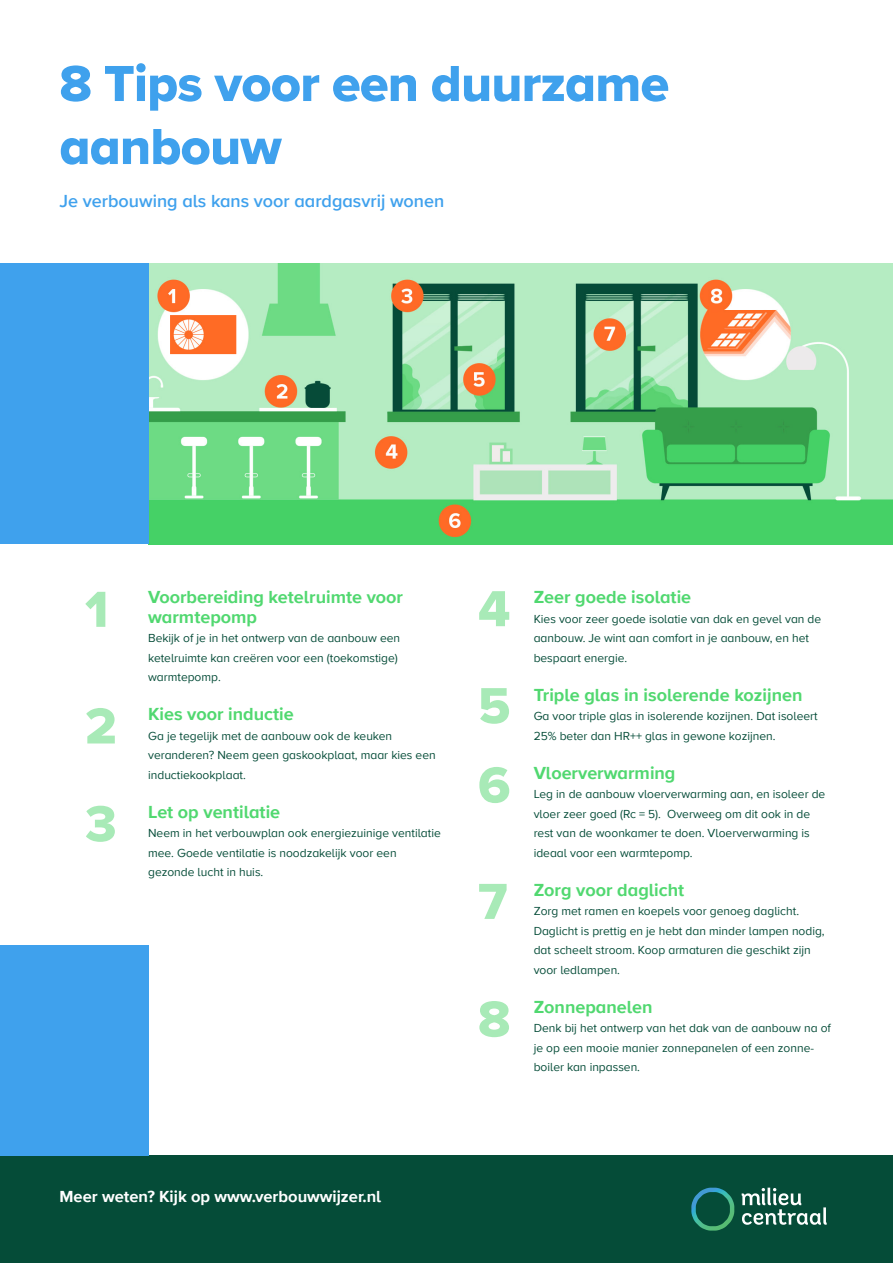
<style>
.page{position:relative;width:893px;height:1263px;background:#fff}
.page>*{position:absolute;margin:0;border:0;box-sizing:border-box;transform-origin:0 0}
.t1{font:52.5px "Proxima Nova A Extrabld";letter-spacing:-.015em;color:#3fa1ed}
.t2{font:52.5px "Proxima Nova A Extrabld";color:#a8eab7}
.t3{font:700 18px/19.5px "Proxima Nova A";color:#51d870}
.t4{font:600 18px "Proxima Nova A";color:#3fa1ed}
.t5{font:700 16.5px "Proxima Nova A";color:#fff}
.t6{font:12px/19.5px "Proxima Nova A";color:#054c38}
</style>
<div class="page">
<div style="left:0;top:1155px;width:893px;height:108px;background:#054c38"></div>
<svg style="left:691px;top:1187px;width:43px;height:43px"></svg>
<svg style="left:742px;top:1187px;width:85px;height:38px"></svg>
<img style="left:149px;top:263px;width:744px;height:281px">
<div style="left:0;top:945px;width:149px;height:210px;background:#3fa1ed"></div>
<div style="left:0;top:263px;width:149px;height:281px;background:#3fa1ed"></div>
<p class="t1" style="left:60px;top:44px;width:611px">8 Tips voor een duurzame</p>
<p class="t1" style="left:60px;top:107px;width:224px">aanbouw</p>
<p class="t4" style="left:60px;top:188px;width:386px">Je verbouwing als kans voor aardgasvrij wonen</p>
<p class="t2" style="left:85px;top:570px;width:25px">1</p>
<p class="t2" style="left:85px;top:687px;width:33px">2</p>
<p class="t2" style="left:85px;top:784px;width:33px">3</p>
<p class="t3" style="left:148px;top:587px;width:256px">Voorbereiding ketelruimte voor warmtepomp</p>
<p class="t6" style="left:148px;top:628px;width:254px">Bekijk of je in het ontwerp van de aanbouw een</p>
<p class="t6" style="left:148px;top:647px;width:251px">ketelruimte kan creëren voor een (toekomstige)</p>
<p class="t6" style="left:148px;top:667px;width:74px">warmtepomp.</p>
<p class="t3" style="left:148px;top:704px;width:147px">Kies voor inductie</p>
<p class="t6" style="left:148px;top:725px;width:246px">Ga je tegelijk met de aanbouw ook de keuken</p>
<p class="t6" style="left:148px;top:745px;width:289px">veranderen? Neem geen gaskookplaat, maar kies een inductiekookplaat.</p>
<p class="t3" style="left:148px;top:801px;width:134px">Let op ventilatie</p>
<p class="t6" style="left:148px;top:823px;width:294px">Neem in het verbouwplan ook energiezuinige ventilatie mee. Goede ventilatie is noodzakelijk voor een</p>
<p class="t6" style="left:148px;top:862px;width:117px">gezonde lucht in huis.</p>
<p class="t2" style="left:478px;top:569px;width:34px">4</p>
<p class="t2" style="left:478px;top:666px;width:34px">5</p>
<p class="t2" style="left:478px;top:746px;width:34px">6</p>
<p class="t2" style="left:478px;top:862px;width:31px">7</p>
<p class="t2" style="left:478px;top:980px;width:34px">8</p>
<p class="t3" style="left:534px;top:587px;width:159px">Zeer goede isolatie</p>
<p class="t6" style="left:534px;top:608px;width:289px">Kies voor zeer goede isolatie van dak en gevel van de aanbouw. Je wint aan comfort in je aanbouw, en het bespaart energie.</p>
<p class="t3" style="left:534px;top:684px;width:270px">Triple glas in isolerende kozijnen</p>
<p class="t6" style="left:534px;top:706px;width:285px">Ga voor triple glas in isolerende kozijnen. Dat isoleert<br>25% beter dan HR++ glas in gewone kozijnen.</p>
<p class="t3" style="left:534px;top:762px;width:143px">Vloerverwarming</p>
<p class="t6" style="left:534px;top:784px;width:293px">Leg in de aanbouw vloerverwarming aan, en isoleer de vloer zeer goed (Rc = 5). Overweeg om dit ook in de rest van de woonkamer te doen. Vloerverwarming is ideaal voor een warmtepomp.</p>
<p class="t3" style="left:534px;top:879px;width:152px">Zorg voor daglicht</p>
<p class="t6" style="left:534px;top:901px;width:293px">Zorg met ramen en koepels voor genoeg daglicht.<br>Daglicht is prettig en je hebt dan minder lampen nodig, dat scheelt stroom. Koop armaturen die geschikt zijn voor ledlampen.</p>
<p class="t3" style="left:534px;top:996px;width:120px">Zonnepanelen</p>
<p class="t6" style="left:534px;top:1018px;width:299px">Denk bij het ontwerp van het dak van de aanbouw na of je op een mooie manier zonnepanelen of een zonne-</p>
<p class="t6" style="left:534px;top:1057px;width:108px">boiler kan inpassen.</p>
<p class="t5" style="left:60px;top:1184px;width:323px">Meer weten? Kijk op www.verbouwwijzer.nl</p>
</div>
